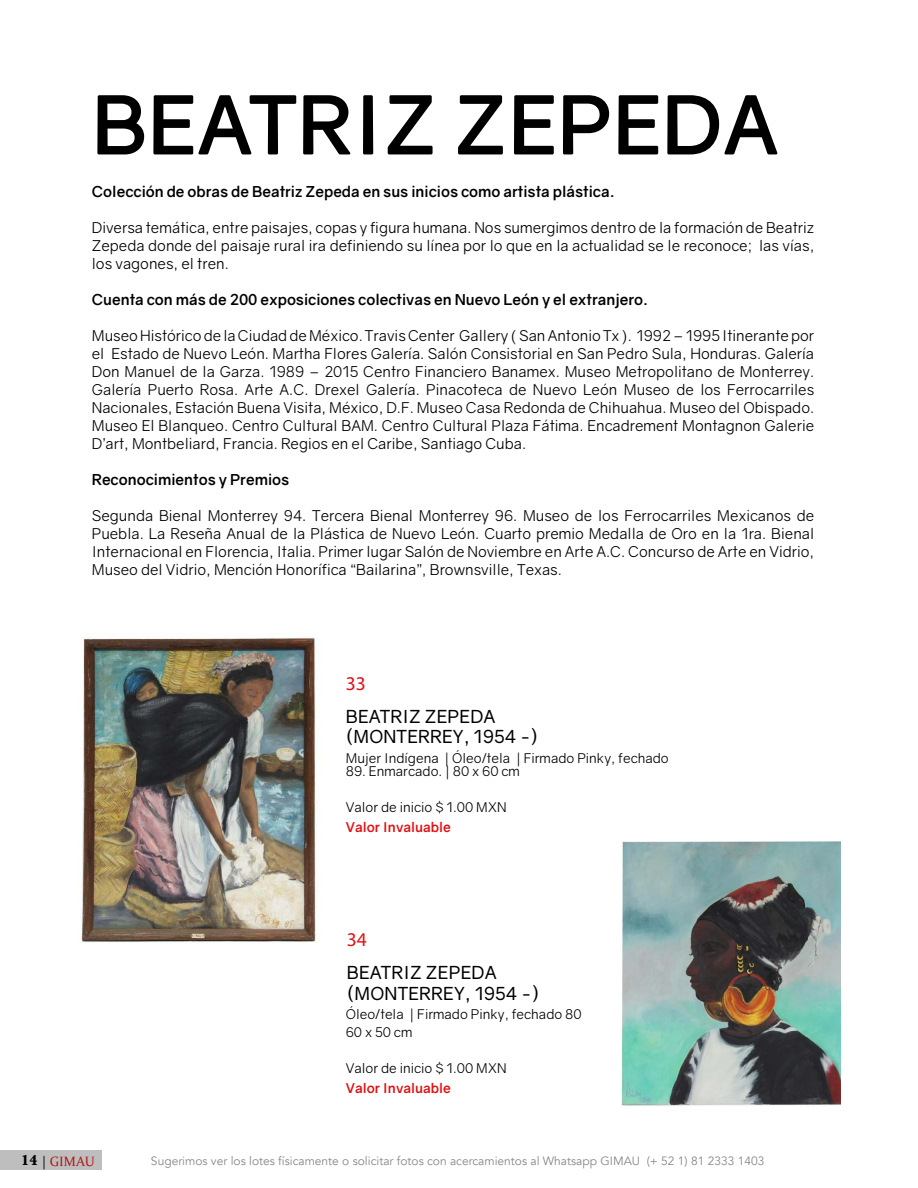
<style>
.page{position:relative;width:918px;height:1188px;background:#fff}
.page>*{position:absolute;margin:0;border:0;box-sizing:border-box;transform-origin:0 0}
.t1{font:700 81px "Gravity";color:#000}
.t2{font:19.5px "Myriad Pro";color:#e30f13}
.t3{font:18px "Gravity";letter-spacing:.01em;color:#000}
.t4{font:15px/18px "Gravity";color:#000;text-align:justify}
.t5{font:700 15px "Gravity";color:#000}
.t6{font:13.5px/17.7px "Gravity";color:#000}
.t7{font:700 13.5px "Gravity";color:#e30f13}
.t8{font:13.5px "Constantia";color:#ae1917}
.t9{font:12px "Avenir";color:#878787}
.s1{font-family:"Baskerville";font-weight:700;font-size:15px;color:#000}
.s2{color:#000}
</style>
<div class="page">
<div style="left:0;top:1150px;width:102px;height:20px;background:#bebebe"></div>
<img style="left:621px;top:842px;width:219px;height:264px">
<img style="left:81px;top:637px;width:236px;height:306px">
<h1 class="t1" style="left:92px;top:75px;width:689px">BEATRIZ ZEPEDA</h1>
<p class="t5" style="left:92px;top:183px;width:524px">Colección de obras de Beatriz Zepeda en sus inicios como artista plástica.</p>
<p class="t4" style="left:92px;top:219px;width:724px">Diversa temática, entre paisajes, copas y figura humana. Nos sumergimos dentro de la formación de Beatriz Zepeda donde del paisaje rural ira definiendo su línea por lo que en la actualidad se le reconoce; las vías, los vagones, el tren.</p>
<p class="t5" style="left:92px;top:291px;width:558px">Cuenta con más de 200 exposiciones colectivas en Nuevo León y el extranjero.</p>
<p class="t4" style="left:92px;top:327px;width:724px">Museo Histórico de la Ciudad de México. Travis Center Gallery ( San Antonio Tx ). 1992 – 1995 Itinerante por el Estado de Nuevo León. Martha Flores Galería. Salón Consistorial en San Pedro Sula, Honduras. Galería Don Manuel de la Garza. 1989 – 2015 Centro Financiero Banamex. Museo Metropolitano de Monterrey.<br>Galería Puerto Rosa. Arte A.C. Drexel Galería. Pinacoteca de Nuevo León Museo de los Ferrocarriles Nacionales, Estación Buena Visita, México, D.F. Museo Casa Redonda de Chihuahua. Museo del Obispado.<br>Museo El Blanqueo. Centro Cultural BAM. Centro Cultural Plaza Fátima. Encadrement Montagnon Galerie D’art, Montbeliard, Francia. Regios en el Caribe, Santiago Cuba.</p>
<p class="t5" style="left:92px;top:471px;width:199px">Reconocimientos y Premios</p>
<p class="t4" style="left:92px;top:507px;width:724px">Segunda Bienal Monterrey 94. Tercera Bienal Monterrey 96. Museo de los Ferrocarriles Mexicanos de Puebla. La Reseña Anual de la Plástica de Nuevo León. Cuarto premio Medalla de Oro en la 1ra. Bienal Internacional en Florencia, Italia. Primer lugar Salón de Noviembre en Arte A.C. Concurso de Arte en Vidrio, Museo del Vidrio, Mención Honorífica “Bailarina”, Brownsville, Texas.</p>
<h2 class="t2" style="left:346px;top:671px;width:22px">33</h2>
<p class="t3" style="left:346px;top:705px;width:151px">BEATRIZ ZEPEDA</p>
<p class="t3" style="left:346px;top:726px;width:194px">(MONTERREY, 1954 -)</p>
<p class="t6" style="left:346px;top:749px;width:325px">Mujer Indígena | Óleo/tela | Firmado Pinky, fechado</p>
<p class="t6" style="left:346px;top:763px;width:176px">89. Enmarcado. | 80 x 60 cm</p>
<p class="t6" style="left:346px;top:798px;width:162px">Valor de inicio $ 1.00 MXN</p>
<p class="t7" style="left:346px;top:819px;width:107px">Valor Invaluable</p>
<h2 class="t2" style="left:347px;top:928px;width:22px">34</h2>
<p class="t3" style="left:347px;top:962px;width:151px">BEATRIZ ZEPEDA</p>
<p class="t3" style="left:347px;top:982px;width:194px">(MONTERREY, 1954 -)</p>
<p class="t6" style="left:346px;top:1006px;width:237px">Óleo/tela | Firmado Pinky, fechado 80<br>60 x 50 cm</p>
<p class="t6" style="left:346px;top:1059px;width:162px">Valor de inicio $ 1.00 MXN</p>
<p class="t7" style="left:346px;top:1080px;width:107px">Valor Invaluable</p>
<p class="t8" style="left:21px;top:1152px;width:75px"><span class="s1">14</span> <span class="s2">|</span> GIMAU</p>
<p class="t9" style="left:151px;top:1154px;width:615px">Sugerimos ver los lotes físicamente o solicitar fotos con acercamientos al Whatsapp GIMAU (+ 52 1) 81 2333 1403</p>
</div>
